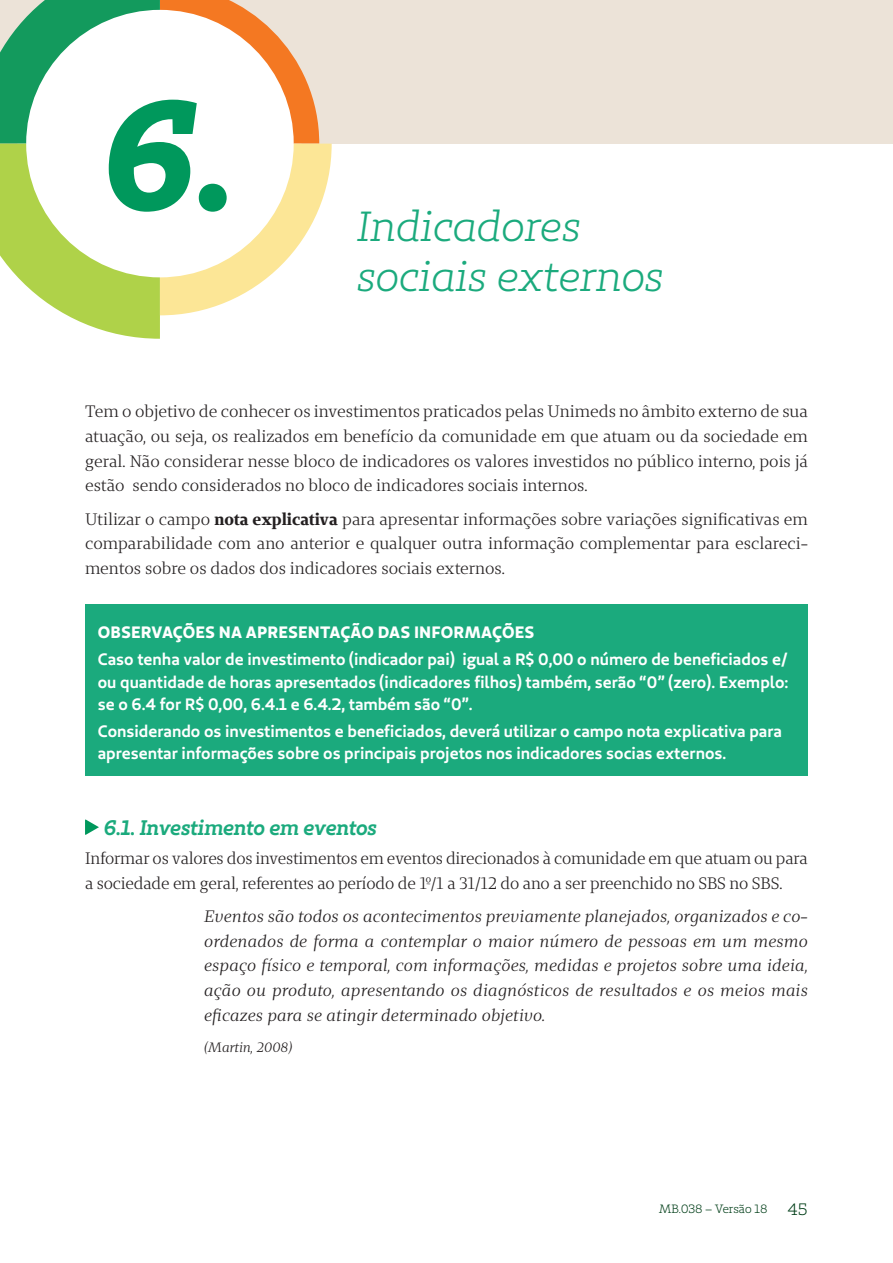
<style>
.page{position:relative;width:893px;height:1263px;background:#fff}
.page>*{position:absolute;margin:0;border:0;box-sizing:border-box;transform-origin:0 0}
.t1{font:italic 153.9px "Unimed Slab 2020 Bold";color:#00985c}
.t2{font:italic 42px/50.4px "Unimed Slab 2020 Book";color:#1baa7d}
.t3{font:italic 700 21px "Unimed Slab 2020 Semi";letter-spacing:-.01em;color:#1baa7d}
.t4{font:16.5px/24.8px "Unimed Serif 2020 Book";letter-spacing:-.01em;color:#231f20;text-align:justify}
.t5{font:700 16.5px/22.5px "Unimed Sans 2020 Semi";color:#fff;text-align:justify}
.t6{font:italic 16.5px/24.8px "Unimed Serif 2020 Book";letter-spacing:.01em;color:#231f20;text-align:justify}
.t7{font:16.5px "Unimed Sans 2020 Bold";letter-spacing:.01em;color:#fff}
.t8{font:italic 13.5px "Unimed Serif 2020 Book";color:#231f20}
.t9{font:12px "Unimed Slab 2020 Book";letter-spacing:-.005em;color:#003e18}
.s1{font-family:"Unimed Serif 2020 Bold"}
.s2{font-size:16.5px}
</style>
<div class="page">
<div style="left:0;top:0;width:893px;height:143px;background:#ece3d8"></div>
<div style="left:85px;top:605px;width:723px;height:171px;background:#1baa7d"></div>
<svg style="left:85px;top:819px;width:14px;height:16px"></svg>
<svg style="left:0;top:0;width:332px;height:339px"></svg>
<h1 class="t1" style="left:100px;top:53px;width:136px">6.</h1>
<h2 class="t2" style="left:357px;top:201px;width:308px">Indicadores sociais externos</h2>
<p class="t4" style="left:85px;top:399px;width:724px">Tem o objetivo de conhecer os investimentos praticados pelas Unimeds no âmbito externo de sua atuação, ou seja, os realizados em benefício da comunidade em que atuam ou da sociedade em geral. Não considerar nesse bloco de indicadores os valores investidos no público interno, pois já estão sendo considerados no bloco de indicadores sociais internos.</p>
<p class="t4" style="left:85px;top:506px;width:724px">Utilizar o campo <span class="s1">nota explicativa</span> para apresentar informações sobre variações significativas em comparabilidade com ano anterior e qualquer outra informação complementar para esclareci&shy;mentos sobre os dados dos indicadores sociais externos.</p>
<p class="t7" style="left:98px;top:622px;width:438px">OBSERVAÇÕES NA APRESENTAÇÃO DAS INFORMAÇÕES</p>
<p class="t5" style="left:98px;top:648px;width:692px">Caso tenha valor de investimento (indicador pai) igual a R$ 0,00 o número de beneficiados e/ ou quantidade de horas apresentados (indicadores filhos) também, serão “0” (zero). Exemplo: se o 6.4 for R$ 0,00, 6.4.1 e 6.4.2, também são “0”.</p>
<p class="t5" style="left:98px;top:719px;width:686px">Considerando os investimentos e beneficiados, deverá utilizar o campo nota explicativa para apresentar informações sobre os principais projetos nos indicadores socias externos.</p>
<p class="t3" style="left:104px;top:814px;width:275px">6.1. Investimento em eventos</p>
<p class="t4" style="left:85px;top:845px;width:724px">Informar os valores dos investimentos em eventos direcionados à comunidade em que atuam ou para a sociedade em geral, referentes ao período de 1º/1 a 31/12 do ano a ser preenchido no SBS no SBS.</p>
<p class="t6" style="left:204px;top:903px;width:605px">Eventos são todos os acontecimentos previamente planejados, organizados e co&shy;ordenados de forma a contemplar o maior número de pessoas em um mesmo espaço físico e temporal, com informações, medidas e projetos sobre uma ideia, ação ou produto, apresentando os diagnósticos de resultados e os meios mais eficazes para se atingir determinado objetivo.</p>
<p class="t8" style="left:204px;top:1038px;width:90px">(Martin, 2008)</p>
<p class="t9" style="left:659px;top:1201px;width:150px">MB.038 – Versão 18 <span class="s2">45</span></p>
</div>
